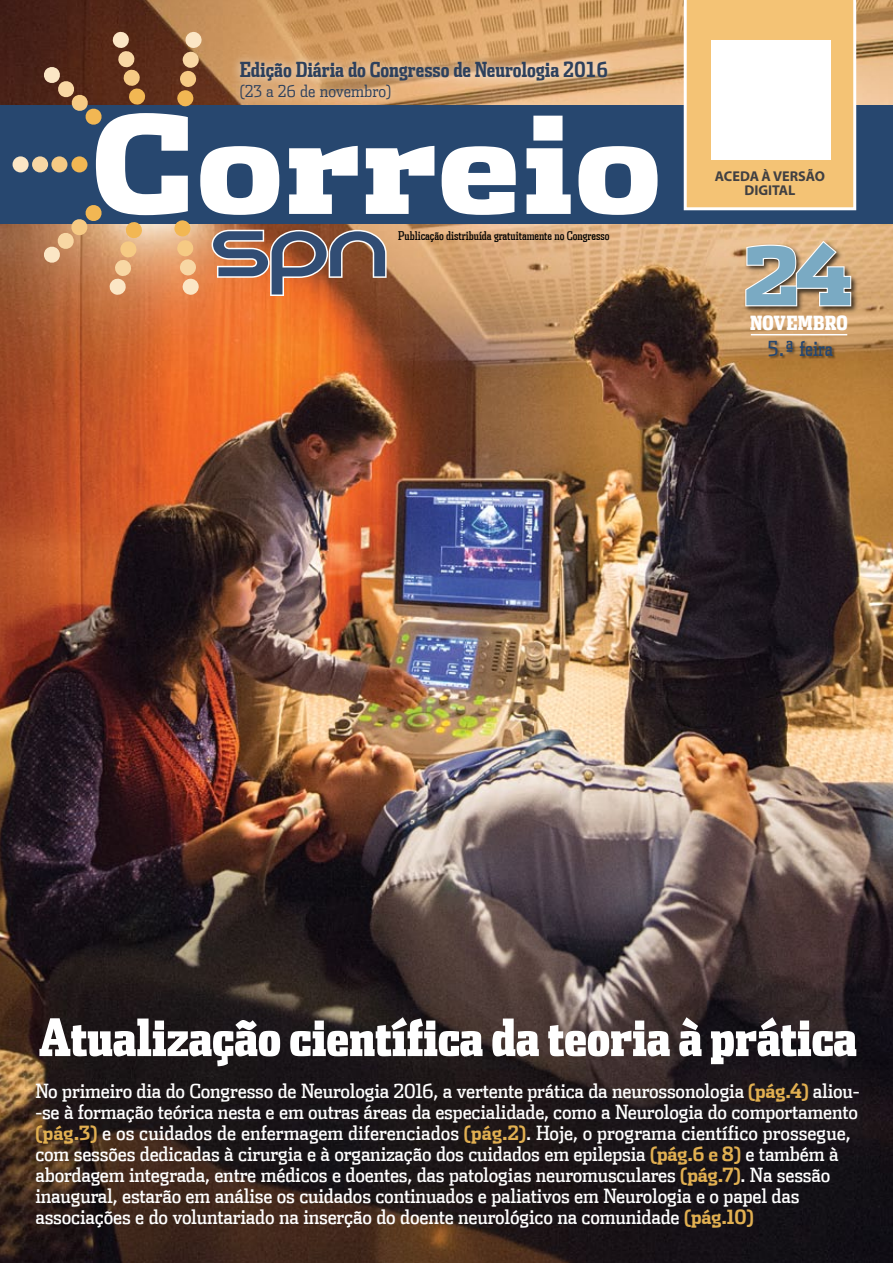
<style>
.page{position:relative;width:893px;height:1263px;background:#fff}
.page>*{position:absolute;margin:0;border:0;box-sizing:border-box;transform-origin:0 0}
.t1{font:900 135.3px "Dispatch";color:#fff}
.t2{font:100.2px "REZ";color:#314d74;scale:1.22 1}
.t3{font:900 79.5px "Dispatch";color:#7aaac3}
.t4{font:900 51px "Dispatch Comp Tab";letter-spacing:-.005em;color:#fff}
.t5{font:700 20.7px "Dispatch Comp Tab";color:#2d405c}
.t6{font:20.7px "Dispatch Comp Tab";color:#27476f}
.t7{font:19.5px/21px "Dispatch Cond";letter-spacing:-.01em;color:#fff}
.t8{font:900 19.5px "Dispatch Comp";letter-spacing:.01em;color:#fff}
.t9{font:300 16.5px "Dispatch Cond";color:#2d405c}
.t10{font:700 14.25px/13.5px "Myriad Pro";color:#414042;text-align:center}
.t11{font:12px "Dispatch Comp";color:#000}
.s1{font-weight:700;color:#e2b051}
</style>
<div class="page">
<img style="left:0;top:0;width:893px;height:1263px">
<div style="left:0;top:105px;width:893px;height:118px;background:#27476f"></div>
<div style="left:230px;top:52px;width:385px;height:55px;background:#fff;opacity:.8"></div>
<div style="left:769px;top:341px;width:67px;height:18px;background:#000;opacity:.45"></div>
<div style="left:743px;top:240px;width:116px;height:73px;background:#000;opacity:.7"></div>
<svg style="left:744px;top:239px;width:108px;height:68px;background:#9e8970"></svg>
<hr style="left:751px;top:334px;width:96px;height:1px;background:#fff">
<svg style="left:209px;top:228px;width:179px;height:69px"></svg>
<svg style="left:177px;top:31px;width:25px;height:76px;background:#a97e55"></svg>
<div style="left:13px;top:156px;width:16px;height:16px;background:#fbe6c5;border-radius:50%"></div>
<div style="left:32px;top:156px;width:16px;height:16px;background:#f8d7a4;border-radius:50%"></div>
<div style="left:51px;top:156px;width:16px;height:16px;background:#f6ca84;border-radius:50%"></div>
<div style="left:71px;top:156px;width:17px;height:16px;background:#f2b753;border-radius:50%"></div>
<svg style="left:43px;top:66px;width:59px;height:59px"></svg>
<svg style="left:43px;top:205px;width:59px;height:58px"></svg>
<svg style="left:174px;top:220px;width:25px;height:75px;background:#e7b07c"></svg>
<svg style="left:109px;top:222px;width:34px;height:74px;background:#e0ab7a"></svg>
<svg style="left:112px;top:31px;width:34px;height:74px;background:#8a5e3d"></svg>
<svg style="left:684px;top:0;width:172px;height:210px;background:#f4c881"></svg>
<div style="left:712px;top:40px;width:119px;height:118px;background:#fff"></div>
<p class="t5" style="left:240px;top:57px;width:370px">Edição Diária do Congresso de Neurologia 2016</p>
<p class="t9" style="left:240px;top:81px;width:153px">(23 a 26 de novembro)</p>
<h1 class="t1" style="left:91px;top:66px;width:573px">Correio</h1>
<h2 class="t2" style="left:213px;top:213px;width:145px">spn</h2>
<p class="t11" style="left:398px;top:229px;width:213px">Publicação distribuída gratuitamente no Congresso</p>
<p class="t10" style="left:715px;top:169px;width:112px">ACEDA À VERSÃO<br>DIGITAL</p>
<h3 class="t3" style="left:743px;top:218px;width:111px">24</h3>
<p class="t8" style="left:750px;top:310px;width:99px">NOVEMBRO</p>
<p class="t6" style="left:767px;top:336px;width:67px">5.ª feira</p>
<h3 class="t4" style="left:39px;top:1004px;width:820px">Atualização científica da teoria à prática</h3>
<p class="t7" style="left:35px;top:1080px;width:826px">No primeiro dia do Congresso de Neurologia 2016, a vertente prática da neurossonologia <span class="s1">(pág.4)</span> aliou--se à formação teórica nesta e em outras áreas da especialidade, como a Neurologia do comportamento <span class="s1">(pág.3)</span> e os cuidados de enfermagem diferenciados <span class="s1">(pág.2)</span>. Hoje, o programa científico prossegue, com sessões dedicadas à cirurgia e à organização dos cuidados em epilepsia <span class="s1">(pág.6 e 8)</span> e também à abordagem integrada, entre médicos e doentes, das patologias neuromusculares <span class="s1">(pág.7)</span>. Na sessão inaugural, estarão em análise os cuidados continuados e paliativos em Neurologia e o papel das associações e do voluntariado na inserção do doente neurológico na comunidade <span class="s1">(pág.10)</span></p>
</div>
